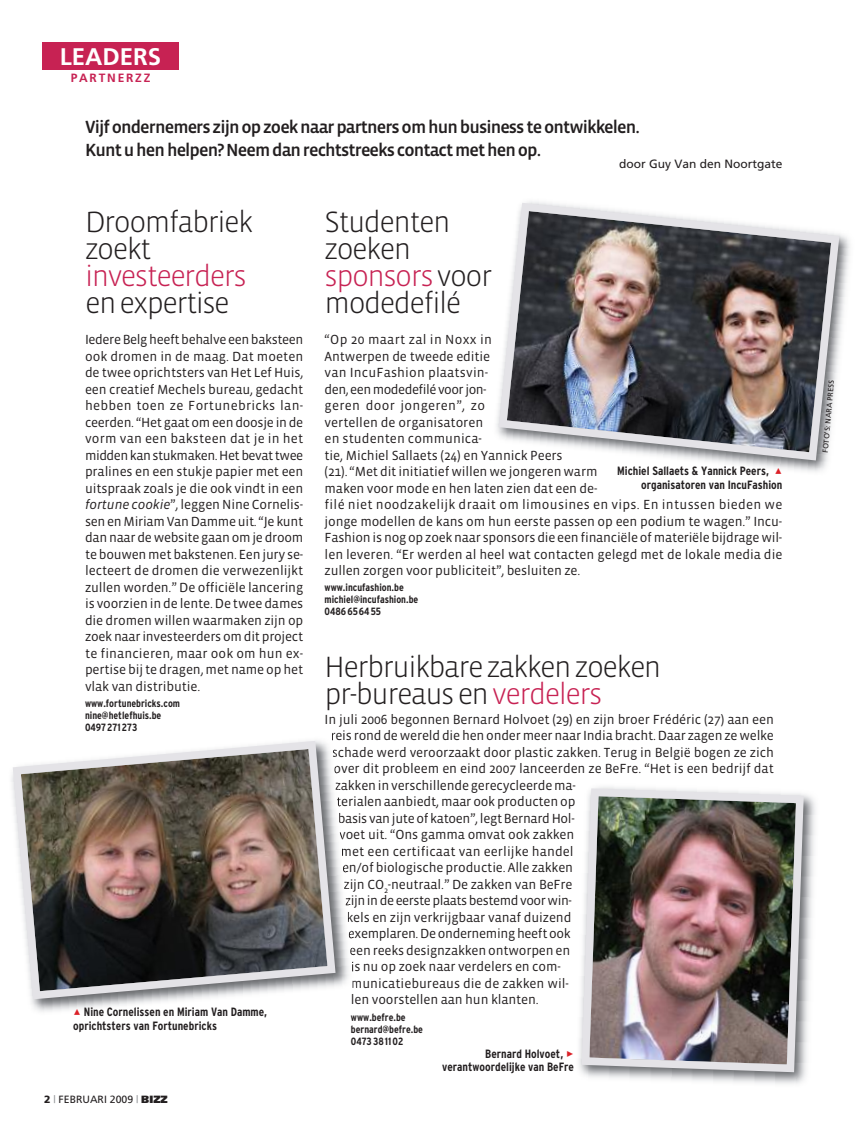
<style>
.page{position:relative;width:859px;height:1136px;background:#fff}
.page>*{position:absolute;margin:0;border:0;box-sizing:border-box;transform-origin:0 0}
.t1{font:300 30px/27px "Vista Sans";letter-spacing:-.05em;color:#231f20}
.t2{font:300 30px "Vista Sans";letter-spacing:-.05em;color:#c72253}
.t3{font:700 24px "Frutiger";color:#fff}
.t4{font:18px/22.5px "Vista Sans Med";letter-spacing:-.05em;color:#231f20}
.t5{font:13.5px/16.5px "Vista Sans";letter-spacing:-.01em;color:#231f20;text-align:justify}
.t6{font:13.5px "Vista Sans";letter-spacing:-.035em;color:#231f20}
.t7{font:700 condensed 12px/13.5px "Interstate";color:#231f20}
.t8{font:12px "Frutiger";color:#231f20}
.t9{font:700 12px "Frutiger";letter-spacing:.15em;color:#c72253}
.t10{font:700 condensed 10.5px/12px "Interstate";color:#231f20}
.t11{font:10.5px "Frutiger";color:#231f20}
.t12{font:7.5px "Frutiger";color:#231f20}
.s1{font-style:italic}
.s2{font-weight:900}
.s3{color:#939598}
.s4{color:#c72253}
.s5{color:#db2128}
</style>
<div class="page">
<img style="left:586px;top:796px;width:230px;height:288px">
<img style="left:579px;top:787px;width:229px;height:288px">
<div style="left:43px;top:43px;width:136px;height:30px;background:#c72253"></div>
<img style="left:746px;top:235px;width:104px;height:237px">
<img style="left:496px;top:201px;width:347px;height:263px">
<img style="left:31px;top:855px;width:323px;height:157px">
<svg style="left:340px;top:832px;width:3px;height:8px"></svg>
<svg style="left:342px;top:848px;width:2px;height:7px"></svg>
<svg style="left:343px;top:863px;width:3px;height:10px"></svg>
<svg style="left:344px;top:880px;width:3px;height:10px"></svg>
<svg style="left:345px;top:896px;width:5px;height:26px"></svg>
<svg style="left:349px;top:929px;width:3px;height:10px"></svg>
<svg style="left:350px;top:946px;width:3px;height:9px"></svg>
<svg style="left:352px;top:961px;width:2px;height:11px"></svg>
<svg style="left:352px;top:979px;width:4px;height:8px"></svg>
<img style="left:11px;top:736px;width:329px;height:267px">
<div style="left:43px;top:70px;width:136px;height:16px;background:#fff"></div>
<svg style="left:74px;top:1009px;width:6px;height:3px"></svg>
<svg style="left:775px;top:468px;width:6px;height:4px"></svg>
<h2 class="t3" style="left:60px;top:47px;width:103px">LEADERS</h2>
<p class="t9" style="left:71px;top:73px;width:81px">PARTNERZZ</p>
<h3 class="t4" style="left:85px;top:116px;width:556px">Vijfondernemerszijnopzoeknaarpartnersomhunbusinessteontwikkelen.<br>Kuntuhenhelpen?Neemdanrechtstreekscontactmethenop.</h3>
<p class="t8" style="left:619px;top:159px;width:165px">door Guy Van den Noortgate</p>
<h1 class="t1" style="left:85px;top:208px;width:170px">Droomfabriek zoekt</h1>
<h1 class="t2" style="left:85px;top:258px;width:163px">investeerders</h1>
<h1 class="t1" style="left:85px;top:289px;width:146px">enexpertise</h1>
<p class="t5" style="left:85px;top:331px;width:220px">IedereBelgheeftbehalveeenbaksteen ook dromen in de maag. Dat moeten de twee oprichtsters van Het Lef Huis, een creatief Mechels bureau, gedacht hebben toen ze Fortunebricks lan&shy;ceerden. “Hetgaatomeendoosje inde vorm van een baksteen dat je in het middenkanstukmaken.Hetbevattwee pralines en een stukje papier met een uitspraak zoals je die ook vindt in een <span class="s1">fortune cookie</span>”, leggen Nine Cornelis&shy;senenMiriamVanDammeuit. “Je kunt dannaardewebsitegaanomjedroom tebouwenmetbakstenen.Eenjury se&shy;lecteert de dromen die verwezenlijkt zullen worden.” De officiële lancering is voorzieninde lente.De tweedames die dromen willen waarmaken zijn op zoeknaarinvesteerdersomditproject te financieren, maar ook om hun ex&shy;pertise bij te dragen, met name op het vlak van distributie.</p>
<p class="t10" style="left:85px;top:697px;width:97px">www.fortunebricks.com nine@hetlefhuis.be<br>0497271273</p>
<p class="t7" style="left:73px;top:1005px;width:196px;text-indent:11px">Nine Cornelissen en Miriam Van Damme, oprichtsters van Fortunebricks</p>
<p class="t11" style="left:44px;top:1094px;width:125px"><span class="s2">2</span> <span class="s3">|</span> FEBRUARI 2009 <span class="s3">|</span> <span class="s2">BIZZ</span></p>
<h1 class="t1" style="left:325px;top:208px;width:169px">Studenten zoeken <span class="s4">sponsors</span>voor modedefilé</h1>
<p class="t5" style="left:325px;top:331px;width:459px;text-align:left">“Op 20 maart zal in Noxx in<br>Antwerpen de tweede editie<br>van IncuFashion plaatsvin-<br>den,eenmodedefilévoorjon-<br>geren door jongeren”, zo<br>vertellen de organisatoren<br>en studenten communica-<br>tie, Michiel Sallaets (24) en Yannick Peers<br>(21). “Metditinitiatiefwillenwe jongerenwarm<br>maken voor mode en hen laten zien dat een de-<br>filé niet noodzakelijk draait om limousines en vips. En intussen bieden we jonge modellen de kans om hun eerste passen op een podium te wagen.” Incu-Fashionisnogopzoeknaar sponsorsdie eenfinanciëleofmateriëlebijdragewil&shy;len leveren. “Er werden al heel wat contacten gelegd met de lokale media die zullen zorgen voor publiciteit”, besluiten ze.</p>
<p class="t10" style="left:325px;top:581px;width:95px">www.incufashion.be michiel@incufashion.be<br>0486656455</p>
<p class="t7" style="left:641px;top:464px;width:143px;text-indent:-24px">Michiel Sallaets &amp; Yannick Peers, organisatoren van IncuFashion</p>
<h1 class="t1" style="left:325px;top:653px;width:338px">Herbruikbarezakkenzoeken pr-bureausen<span class="s4">verdelers</span></h1>
<p class="t5" style="left:325px;top:710px;width:451px">In juli 2006 begonnen Bernard Holvoet (29) en zijn broer Frédéric (27) aan een</p>
<p class="t5" style="left:330px;top:727px;width:445px">reis ronddewerelddiehenondermeernaarIndiabracht.Daar zagenzewelke</p>
<p class="t5" style="left:332px;top:743px;width:443px">schade werd veroorzaakt door plastic zakken. Terug in België bogen ze zich</p>
<p class="t5" style="left:333px;top:760px;width:442px">over dit probleem en eind 2007 lanceerden ze BeFre. “Het is een bedrijf dat</p>
<p class="t5" style="left:335px;top:776px;width:243px">zakkeninverschillende gerecycleerdema-</p>
<p class="t5" style="left:336px;top:793px;width:241px">terialenaanbiedt,maarookproductenop</p>
<p class="t5" style="left:338px;top:809px;width:238px">basis vanjuteofkatoen”,legtBernardHol-</p>
<p class="t5" style="left:339px;top:826px;width:237px">voet uit. “Ons gamma omvat ook zakken</p>
<p class="t5" style="left:341px;top:842px;width:235px">met een certificaat van eerlijke handel</p>
<p class="t5" style="left:342px;top:859px;width:233px">en/of biologische productie. Alle zakken</p>
<p class="t5" style="left:343px;top:875px;width:231px">zijn CO<sub>2</sub>-neutraal.” De zakken van BeFre</p>
<p class="t6" style="left:345px;top:892px;width:228px">zijnindeeersteplaatsbestemdvoorwin-</p>
<p class="t5" style="left:346px;top:908px;width:227px">kels en zijn verkrijgbaar vanaf duizend</p>
<p class="t5" style="left:348px;top:925px;width:225px">exemplaren.Deondernemingheeftook</p>
<p class="t5" style="left:349px;top:941px;width:222px">eenreeksdesignzakkenontworpenen</p>
<p class="t5" style="left:351px;top:958px;width:212px">is nu op zoek naar verdelers en com-</p>
<p class="t5" style="left:351px;top:974px;width:220px">municatiebureaus die de zakken wil-</p>
<p class="t5" style="left:351px;top:991px;width:189px">len voorstellen aan hun klanten.</p>
<p class="t10" style="left:351px;top:1010px;width:74px">www.befre.be bernard@befre.be<br>0473381102</p>
<p class="t7" style="left:442px;top:1046px;width:133px;text-align:right">Bernard Holvoet, <span class="s5">✓ </span>verantwoordelijke van BeFre</p>
<p class="t12" style="left:822px;top:452px;width:74px;rotate:-85deg">FOTO’S: NARA PRESS</p>
</div>
